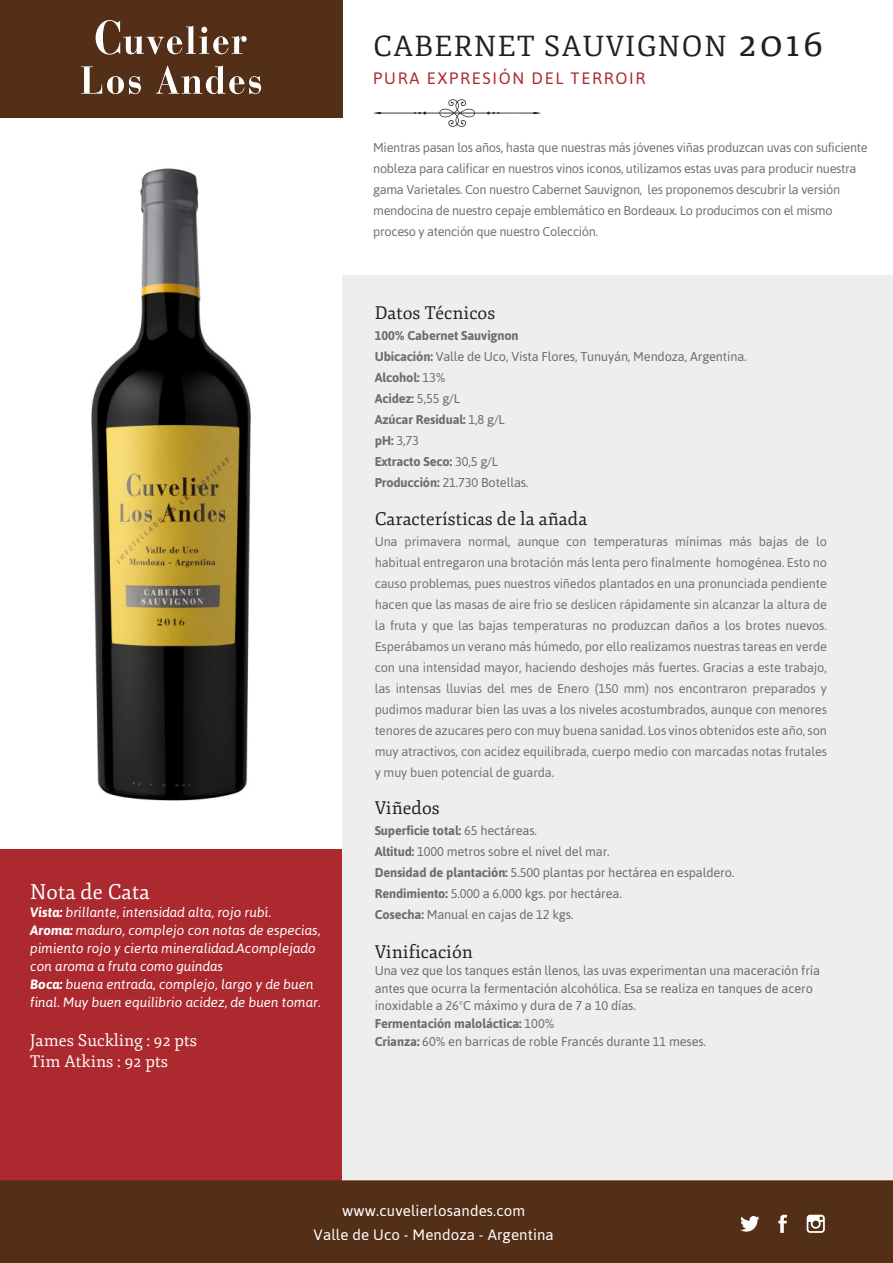
<style>
.page{position:relative;width:893px;height:1263px;background:#fff}
.page>*{position:absolute;margin:0;border:0;box-sizing:border-box;transform-origin:0 0}
.t1{font:28.65px "Fjord One";letter-spacing:.05em;color:#231f20}
.t2{font:21px "Fjord One";color:#fff}
.t3{font:18px "Fjord One";color:#231f20}
.t4{font:16.5px/21px "Fjord One";color:#fff}
.t5{font:16.5px "Asap";letter-spacing:.1em;color:#ac2930}
.t6{font:15px/24px "Asap";letter-spacing:.01em;color:#fff;text-align:center}
.t7{font:italic 13.5px/18px "Asap";color:#fff}
.t8{font:12.75px/21px "Asap";letter-spacing:-.025em;color:#727375}
.t9{font:12.75px/21px "Asap";letter-spacing:-.01em;color:#6c6d70}
.s1{font-size:38.7px}
.s2{font-weight:700}
</style>
<div class="page">
<div style="left:0;top:849px;width:342px;height:331px;background:#ac2930"></div>
<svg style="left:373px;top:99px;width:168px;height:28px"></svg>
<div style="left:0;top:0;width:342px;height:117px;background:#532f18"></div>
<div style="left:342px;top:275px;width:551px;height:905px;background:#eeeeef"></div>
<div style="left:0;top:1180px;width:893px;height:83px;background:#532f18"></div>
<svg style="left:96px;top:20px;width:151px;height:35px"></svg>
<svg style="left:81px;top:66px;width:60px;height:28px"></svg>
<svg style="left:156px;top:65px;width:105px;height:29px"></svg>
<svg style="left:740px;top:1216px;width:19px;height:15px"></svg>
<svg style="left:778px;top:1215px;width:9px;height:18px"></svg>
<svg style="left:807px;top:1215px;width:18px;height:18px"></svg>
<img style="left:91px;top:168px;width:160px;height:633px">
<h1 class="t1" style="left:373px;top:29px;width:452px">CABERNET SAUVIGNON <span class="s1">2016</span></h1>
<p class="t5" style="left:373px;top:69px;width:274px">PURA EXPRESIÓN DEL TERROIR</p>
<h2 class="t2" style="left:30px;top:879px;width:121px">Nota de Cata</h2>
<p class="t7" style="left:30px;top:903px;width:292px"><span class="s2">Vista:</span> brillante, intensidad alta, rojo rubí.<br><span class="s2">Aroma:</span> maduro, complejo con notas de especias, pimiento rojo y cierta mineralidad.Acomplejado con aroma a fruta como guindas<br><span class="s2">Boca:</span> buena entrada, complejo, largo y de buen final. Muy buen equilibrio acidez, de buen tomar.</p>
<p class="t4" style="left:30px;top:1030px;width:168px">James Suckling : 92 pts<br>Tim Atkins : 92 pts</p>
<p class="t8" style="left:373px;top:136px;width:496px">Mientras pasan los años, hasta que nuestras más jóvenes viñas produzcan uvas con suficiente nobleza para calificar en nuestros vinos iconos, utilizamos estas uvas para producir nuestra gama Varietales. Con nuestro Cabernet Sauvignon, les proponemos descubrir la versión mendocina de nuestro cepaje emblemático en Bordeaux. Lo producimos con el mismo proceso y atención que nuestro Colección.</p>
<h3 class="t3" style="left:375px;top:302px;width:122px">Datos Técnicos</h3>
<p class="t9" style="left:375px;top:325px;width:373px"><span class="s2">100% Cabernet Sauvignon<br>Ubicación:</span> Valle de Uco, Vista Flores, Tunuyán, Mendoza, Argentina.<br><span class="s2">Alcohol:</span> 13%<br><span class="s2">Acidez:</span> 5,55 g/L<br><span class="s2">Azúcar Residual:</span> 1,8 g/L<br><span class="s2">pH:</span> 3,73<br><span class="s2">Extracto Seco:</span> 30,5 g/L<br><span class="s2">Producción:</span> 21.730 Botellas.</p>
<h3 class="t3" style="left:375px;top:508px;width:214px">Características de la añada</h3>
<p class="t8" style="left:375px;top:531px;width:454px;text-align:justify">Una primavera normal, aunque con temperaturas mínimas más bajas de lo habitual entregaron una brotación más lenta pero finalmente homogénea. Esto no causo problemas, pues nuestros viñedos plantados en una pronunciada pendiente hacen que las masas de aire frio se deslicen rápidamente sin alcanzar la altura de la fruta y que las bajas temperaturas no produzcan daños a los brotes nuevos.<br>Esperábamos un verano más húmedo, por ello realizamos nuestras tareas en verde con una intensidad mayor, haciendo deshojes más fuertes. Gracias a este trabajo, las intensas lluvias del mes de Enero (150 mm) nos encontraron preparados y pudimos madurar bien las uvas a los niveles acostumbrados, aunque con menores tenores de azucares pero con muy buena sanidad. Los vinos obtenidos este año, son muy atractivos, con acidez equilibrada, cuerpo medio con marcadas notas frutales y muy buen potencial de guarda.</p>
<h3 class="t3" style="left:375px;top:797px;width:67px">Viñedos</h3>
<p class="t9" style="left:375px;top:820px;width:361px"><span class="s2">Superficie total:</span> 65 hectáreas.<br><span class="s2">Altitud:</span> 1000 metros sobre el nivel del mar.<br><span class="s2">Densidad de plantación:</span> 5.500 plantas por hectárea en espaldero.<br><span class="s2">Rendimiento:</span> 5.000 a 6.000 kgs. por hectárea.<br><span class="s2">Cosecha:</span> Manual en cajas de 12 kgs.</p>
<h3 class="t3" style="left:375px;top:941px;width:100px">Vinificación</h3>
<p class="t9" style="left:375px;top:962px;width:447px;line-height:17.5px">Una vez que los tanques están llenos, las uvas experimentan una maceración fría antes que ocurra la fermentación alcohólica. Esa se realiza en tanques de acero inoxidable a 26ºC máximo y dura de 7 a 10 días.<br><span class="s2">Fermentación maloláctica:</span> 100%<br><span class="s2">Crianza:</span> 60% en barricas de roble Francés durante 11 meses.</p>
<p class="t6" style="left:314px;top:1199px;width:242px">www.cuvelierlosandes.com<br>Valle de Uco - Mendoza - Argentina</p>
</div>
